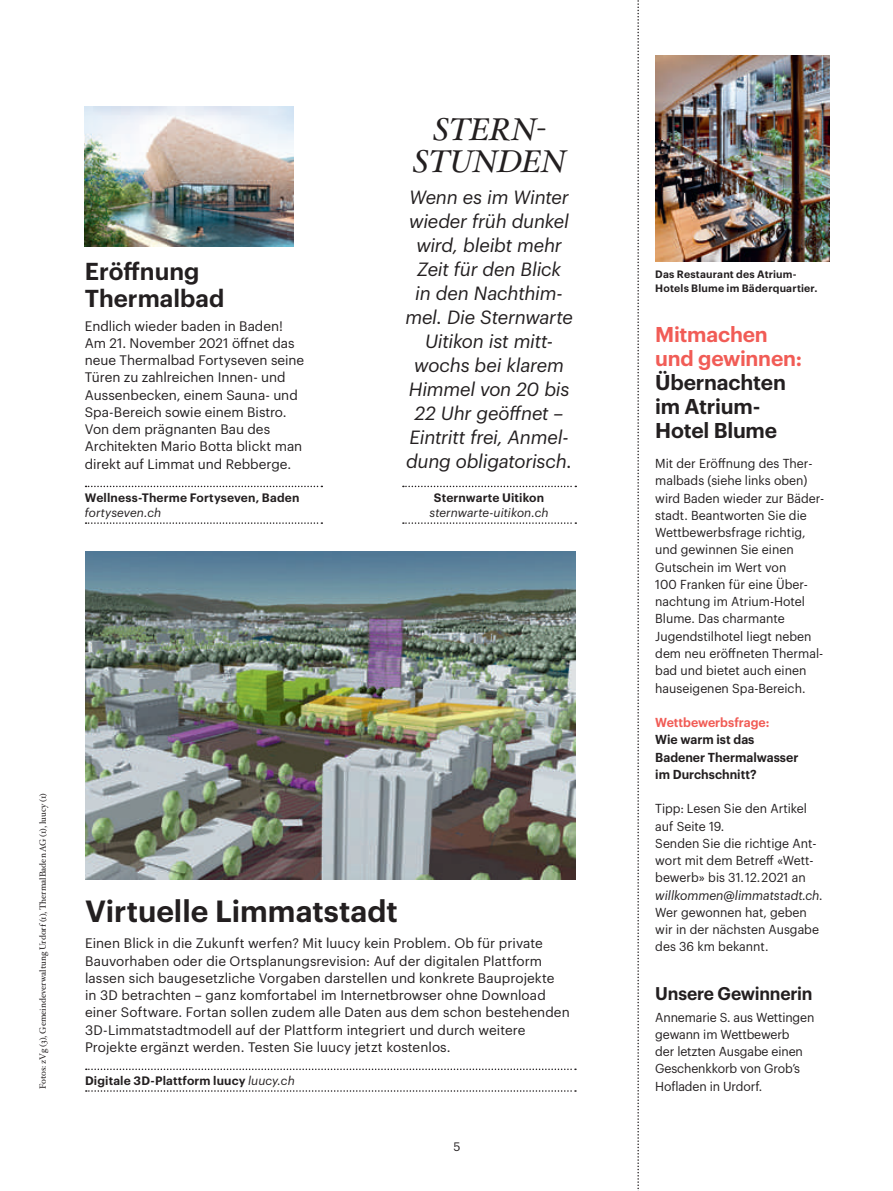
<style>
.page{position:relative;width:893px;height:1191px;background:#fff}
.page>*{position:absolute;margin:0;border:0;box-sizing:border-box;transform-origin:0 0}
.t1{font:italic 31.5px/31.5px "Hoefler Txt";color:#231f20;text-align:center}
.t2{font:600 30px "Graphik";color:#231f20}
.t3{font:600 24px/27px "Graphik";color:#231f20}
.t4{font:600 21px/24px "Graphik";letter-spacing:-.01em;color:#231f20}
.t5{font:600 21px/24px "Graphik";letter-spacing:-.01em;color:#f15c56}
.t6{font:italic 18.75px/24px "Graphik";letter-spacing:-.01em;color:#231f20;text-align:center}
.t7{font:600 18px "Graphik";letter-spacing:-.01em;color:#231f20;scale:.96 1}
.t8{font:13.5px/17.2px "Graphik";color:#231f20}
.t9{font:12.75px/17.2px "Graphik";color:#231f20;scale:.96 1}
.t10{font:600 12.75px/17.2px "Graphik";color:#231f20;scale:.96 1}
.t11{font:italic 12.75px "Graphik";color:#231f20;scale:.96 1}
.t12{font:600 12.75px "Graphik";color:#f15c56;scale:.96 1}
.t13{font:600 12px "Graphik";letter-spacing:.015em;color:#231f20}
.t14{font:italic 12px "Graphik";letter-spacing:.005em;color:#231f20}
.t15{font:12px "Graphik";color:#231f20}
.t16{font:600 10.5px/13.5px "Graphik";letter-spacing:.02em;color:#231f20}
.t17{font:9px "Hoefler Txt";color:#231f20}
.s1{font-weight:400;font-style:italic}
</style>
<div class="page">
<svg style="left:637px;top:0;width:2px;height:1191px"></svg>
<img style="left:85px;top:106px;width:208px;height:140px">
<svg style="left:86px;top:485px;width:236px;height:2px"></svg>
<svg style="left:86px;top:522px;width:236px;height:2px"></svg>
<img style="left:655px;top:55px;width:174px;height:207px">
<img style="left:85px;top:552px;width:490px;height:327px">
<svg style="left:86px;top:1068px;width:490px;height:2px"></svg>
<svg style="left:86px;top:1090px;width:490px;height:1px"></svg>
<svg style="left:403px;top:485px;width:173px;height:2px"></svg>
<svg style="left:403px;top:522px;width:173px;height:2px"></svg>
<h3 class="t3" style="left:85px;top:255px;width:141px">Eröffnung<br>Thermalbad</h3>
<p class="t8" style="left:85px;top:316px;width:221px">Endlich wieder baden in Baden!<br>Am 21. November 2021 öffnet das neue Thermalbad Fortyseven seine<br>Türen zu zahlreichen Innen- und<br>Aussenbecken, einem Sauna- und<br>Spa-Bereich sowie einem Bistro.<br>Von dem prägnanten Bau des<br>Architekten Mario Botta blickt man direkt auf Limmat und Rebberge.</p>
<p class="t13" style="left:85px;top:488px;width:216px">Wellness-Therme Fortyseven, Baden</p>
<p class="t14" style="left:85px;top:504px;width:78px">fortyseven.ch</p>
<h1 class="t1" style="left:412px;top:113px;width:155px">STERN-<br>STUNDEN</h1>
<h3 class="t6" style="left:405px;top:184px;width:169px">Wenn es im Winter wieder früh dunkel wird, bleibt mehr<br>Zeit für den Blick<br>in den Nachthim&shy;mel. Die Sternwarte<br>Uitikon ist mitt&shy;wochs bei klarem<br>Himmel von 20 bis<br>22 Uhr geöffnet –<br>Eintritt frei, Anmel&shy;dung obligatorisch.</h3>
<p class="t13" style="left:434px;top:488px;width:112px">Sternwarte Uitikon</p>
<p class="t14" style="left:430px;top:504px;width:121px">sternwarte-uitikon.ch</p>
<p class="t17" style="left:36px;top:1089px;width:297px;rotate:-90deg">Fotos: zVg (3), Gemeindeverwaltung Urdorf (1), ThermalBaden AG (1), luucy (1)</p>
<h2 class="t2" style="left:85px;top:888px;width:314px">Virtuelle Limmatstadt</h2>
<p class="t8" style="left:85px;top:933px;width:486px">Einen Blick in die Zukunft werfen? Mit luucy kein Problem. Ob für private Bauvorhaben oder die Ortsplanungsrevision: Auf der digitalen Plattform lassen sich baugesetzliche Vorgaben darstellen und konkrete Bauprojekte<br>in 3D betrachten – ganz komfortabel im Internetbrowser ohne Download einer Software. Fortan sollen zudem alle Daten aus dem schon bestehenden 3D-Limmatstadtmodell auf der Plattform integriert und durch weitere Projekte ergänzt werden. Testen Sie luucy jetzt kostenlos.</p>
<p class="t13" style="left:85px;top:1071px;width:211px">Digitale 3D-Plattform luucy <span class="s1">luucy.ch</span></p>
<p class="t15" style="left:454px;top:1137px;width:9px">5</p>
<p class="t16" style="left:655px;top:267px;width:164px">Das Restaurant des Atrium-<br>Hotels Blume im Bäderquartier.</p>
<h3 class="t5" style="left:655px;top:321px;width:148px">Mitmachen und gewinnen:</h3>
<h3 class="t4" style="left:655px;top:369px;width:132px">Übernachten im Atrium-<br>Hotel Blume</h3>
<p class="t9" style="left:655px;top:454px;width:178px">Mit der Eröffnung des Ther&shy;malbads (siehe links oben) wird Baden wieder zur Bäder&shy;stadt. Beantworten Sie die<br>Wettbewerbsfrage richtig, und gewinnen Sie einen<br>Gutschein im Wert von<br>100 Franken für eine Über&shy;nachtung im Atrium-Hotel<br>Blume. Das charmante<br>Jugendstilhotel liegt neben dem neu eröffneten Thermal&shy;bad und bietet auch einen hauseigenen Spa-Bereich.</p>
<p class="t12" style="left:655px;top:712px;width:120px">Wettbewerbsfrage:</p>
<p class="t10" style="left:655px;top:730px;width:151px">Wie warm ist das<br>Badener Thermalwasser im Durchschnitt?</p>
<p class="t9" style="left:655px;top:799px;width:169px">Tipp: Lesen Sie den Artikel auf Seite 19.<br>Senden Sie die richtige Ant&shy;wort mit dem Betreff «Wett&shy;bewerb» bis 31. 12. 2021 an</p>
<p class="t11" style="left:655px;top:885px;width:176px">willkommen@limmatstadt.ch.</p>
<p class="t9" style="left:655px;top:902px;width:172px">Wer gewonnen hat, geben wir in der nächsten Ausgabe des 36 km bekannt.</p>
<h3 class="t7" style="left:655px;top:979px;width:165px">Unsere Gewinnerin</h3>
<p class="t9" style="left:655px;top:1007px;width:167px">Annemarie S. aus Wettingen gewann im Wettbewerb<br>der letzten Ausgabe einen<br>Geschenkkorb von Grob’s<br>Hofladen in Urdorf.</p>
</div>
